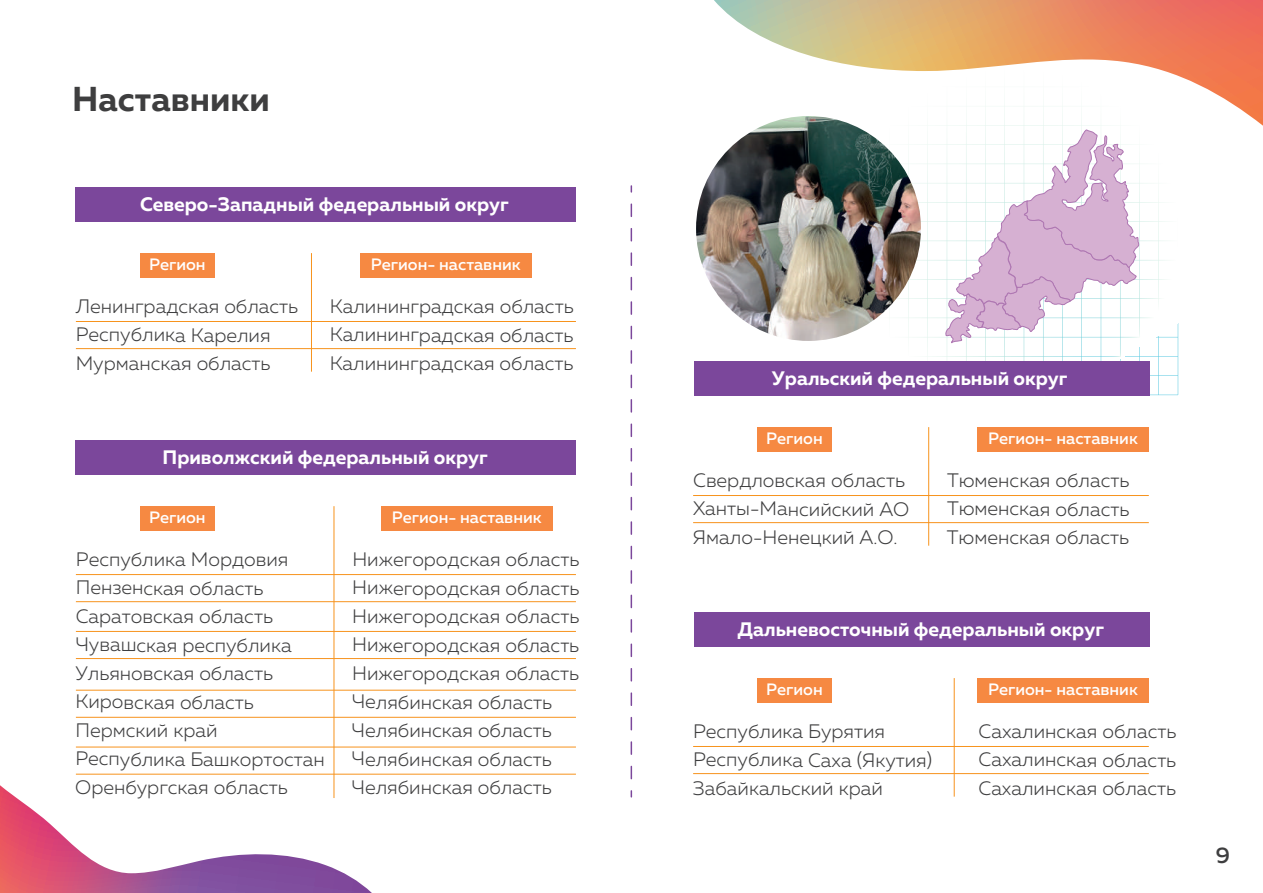
<style>
.page{position:relative;width:1263px;height:893px;background:#fff}
.page>*{position:absolute;margin:0;border:0;box-sizing:border-box;transform-origin:0 0}
.t1{font:700 34.5px "Muller";color:#3e3e3f}
.t2{font:500 22.5px "Muller";color:#3e3e3f}
.t3{font:300 19.5px/28.5px "Muller";letter-spacing:-.005em;color:#3e3e3f}
.t4{font:700 19.5px "Muller";color:#fff}
.t5{font:500 16.5px "Muller";letter-spacing:-.005em;color:#fff}
</style>
<div class="page">
<svg style="left:631px;top:204px;width:1px;height:576px"></svg>
<svg style="left:851px;top:126px;width:327px;height:269px"></svg>
<svg style="left:0;top:785px;width:372px;height:108px"></svg>
<svg style="left:714px;top:0;width:549px;height:126px"></svg>
<hr style="left:311px;top:253px;width:1px;height:119px;background:#f7931d">
<hr style="left:76px;top:321px;width:500px;height:1px;background:#f7931d">
<hr style="left:76px;top:348px;width:500px;height:1px;background:#f7931d">
<div style="left:75px;top:187px;width:501px;height:35px;background:#7b479b"></div>
<div style="left:360px;top:253px;width:172px;height:24px;background:#f68942"></div>
<div style="left:140px;top:253px;width:75px;height:24px;background:#f68942"></div>
<hr style="left:334px;top:506px;width:1px;height:292px;background:#f7931d">
<hr style="left:76px;top:574px;width:500px;height:1px;background:#f7931d">
<hr style="left:76px;top:601px;width:500px;height:1px;background:#f7931d">
<hr style="left:76px;top:631px;width:500px;height:1px;background:#f7931d">
<hr style="left:76px;top:658px;width:500px;height:1px;background:#f7931d">
<hr style="left:76px;top:690px;width:500px;height:1px;background:#f7931d">
<hr style="left:76px;top:717px;width:500px;height:1px;background:#f7931d">
<hr style="left:76px;top:747px;width:500px;height:1px;background:#f7931d">
<hr style="left:76px;top:774px;width:500px;height:1px;background:#f7931d">
<div style="left:75px;top:440px;width:501px;height:35px;background:#7b479b"></div>
<div style="left:381px;top:506px;width:172px;height:24px;background:#f68942"></div>
<div style="left:140px;top:506px;width:75px;height:24px;background:#f68942"></div>
<hr style="left:928px;top:427px;width:1px;height:119px;background:#f7931d">
<hr style="left:693px;top:495px;width:456px;height:1px;background:#f7931d">
<hr style="left:693px;top:522px;width:456px;height:1px;background:#f7931d">
<div style="left:694px;top:361px;width:456px;height:35px;background:#7b479b"></div>
<div style="left:977px;top:427px;width:172px;height:24px;background:#f68942"></div>
<div style="left:757px;top:427px;width:75px;height:24px;background:#f68942"></div>
<hr style="left:954px;top:678px;width:1px;height:119px;background:#f7931d">
<hr style="left:693px;top:746px;width:456px;height:1px;background:#f7931d">
<hr style="left:693px;top:773px;width:456px;height:1px;background:#f7931d">
<div style="left:694px;top:612px;width:456px;height:35px;background:#7b479b"></div>
<div style="left:977px;top:678px;width:172px;height:24px;background:#f68942"></div>
<div style="left:757px;top:678px;width:75px;height:24px;background:#f68942"></div>
<svg style="left:945px;top:129px;width:194px;height:216px"></svg>
<img style="left:696px;top:116px;width:225px;height:225px;border-radius:112px">
<h1 class="t1" style="left:72px;top:77px;width:199px">Наставники</h1>
<p class="t4" style="left:140px;top:192px;width:370px">Северо-Западный федеральный округ</p>
<p class="t5" style="left:149px;top:254px;width:58px">Регион</p>
<p class="t5" style="left:371px;top:254px;width:151px">Регион- наставник</p>
<p class="t3" style="left:76px;top:292px;width:224px">Ленинградская область<br>Республика Карелия<br>Мурманская область</p>
<p class="t3" style="left:330px;top:292px;width:245px;text-align:justify">Калининградская область Калининградская область Калининградская область</p>
<p class="t4" style="left:163px;top:445px;width:327px">Приволжский федеральный округ</p>
<p class="t5" style="left:149px;top:507px;width:58px">Регион</p>
<p class="t5" style="left:392px;top:507px;width:151px">Регион- наставник</p>
<p class="t3" style="left:75px;top:545px;width:251px">Республика Мордовия<br>Пензенская область<br>Саратовская область<br>Чувашская республика<br>Ульяновская область<br>Кировская область<br>Пермский край<br>Республика Башкортостан<br>Оренбургская область</p>
<p class="t3" style="left:352px;top:545px;width:229px">Нижегородская область<br>Нижегородская область<br>Нижегородская область<br>Нижегородская область<br>Нижегородская область<br>Челябинская область<br>Челябинская область<br>Челябинская область<br>Челябинская область</p>
<p class="t4" style="left:772px;top:366px;width:297px">Уральский федеральный округ</p>
<p class="t5" style="left:766px;top:428px;width:58px">Регион</p>
<p class="t5" style="left:988px;top:428px;width:151px">Регион- наставник</p>
<p class="t3" style="left:693px;top:466px;width:218px">Свердловская область<br>Ханты-Мансийский АО<br>Ямало-Ненецкий А.О.</p>
<p class="t3" style="left:947px;top:466px;width:184px;text-align:justify">Тюменская область Тюменская область Тюменская область</p>
<p class="t4" style="left:737px;top:617px;width:368px">Дальневосточный федеральный округ</p>
<p class="t5" style="left:766px;top:679px;width:58px">Регион</p>
<p class="t5" style="left:988px;top:679px;width:151px">Регион- наставник</p>
<p class="t3" style="left:693px;top:717px;width:241px">Республика Бурятия<br>Республика Саха (Якутия)<br>Забайкальский край</p>
<p class="t3" style="left:978px;top:717px;width:199px;text-align:justify">Сахалинская область Сахалинская область Сахалинская область</p>
<p class="t2" style="left:1216px;top:841px;width:16px">9</p>
</div>
